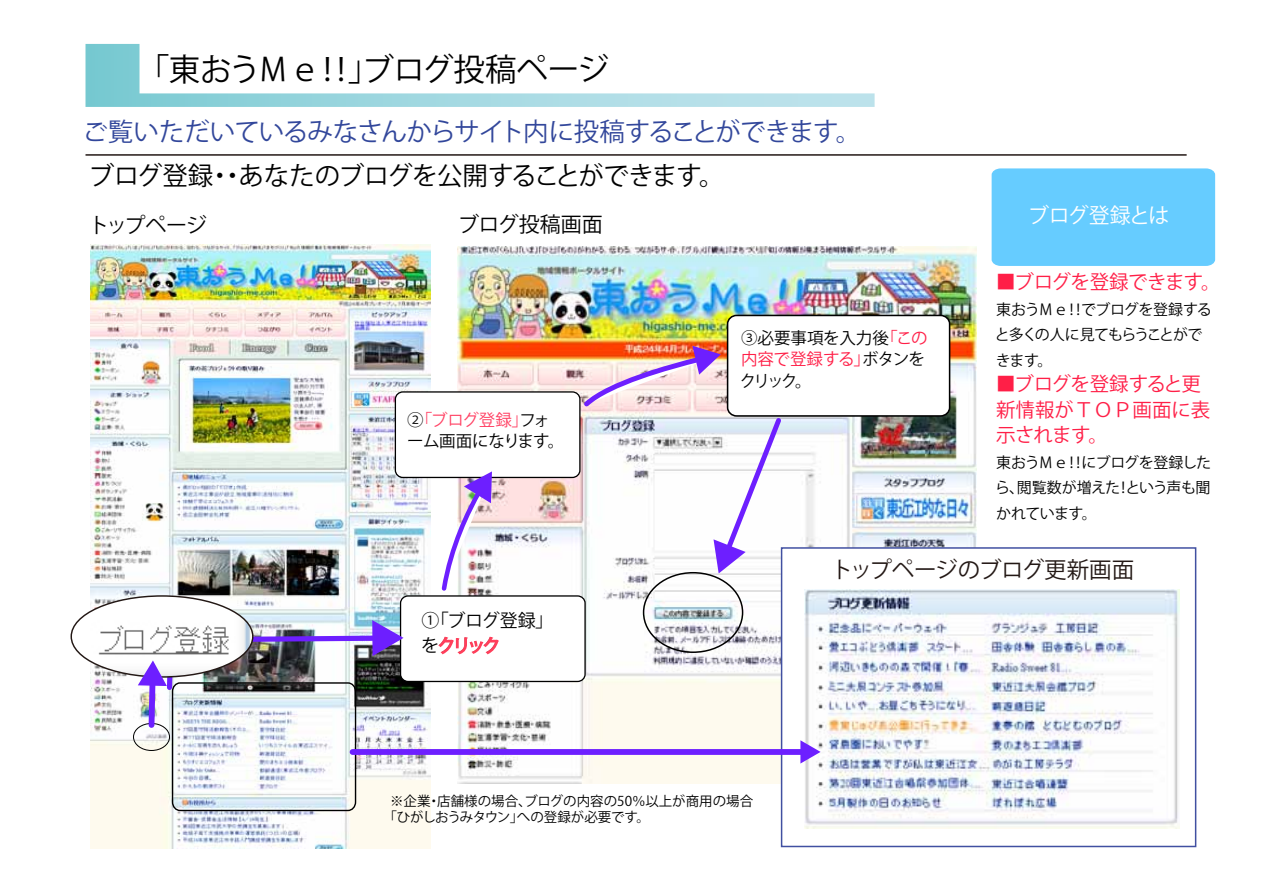
<style>
.page{position:relative;width:1263px;height:893px;background:#fff}
.page>*{position:absolute;margin:0;border:0;box-sizing:border-box;transform-origin:0 0}
.t1{font:31.5px "Koz Go Pro";letter-spacing:-.01em;color:#000}
.t2{font:25.5px "Koz Go Pro";letter-spacing:-.04em;color:#32479b}
.t3{font:25.5px "Koz Go Pro";letter-spacing:-.02em;color:#000}
.t4{font:22.5px "Koz Go Pro";letter-spacing:-.01em;color:#231815}
.t5{font:21px "Koz Go Pro";letter-spacing:-.01em;color:#000}
.t6{font:21px "Koz Go Pro";letter-spacing:-.05em;color:#fff}
.t7{font:19.5px/25.5px "Koz Go Pro";letter-spacing:-.02em;color:#ff1f47}
.t8{font:18px "Koz Go Pro";letter-spacing:-.01em;color:#000}
.t9{font:16.5px/21.3px "Koz Go Pro";letter-spacing:-.02em;color:#000}
.t10{font:15px/25.5px "Koz Go Pro";letter-spacing:-.045em;color:#000}
.t11{font:13.5px/16.2px "Koz Go Pro";color:#000}
.s1{color:#ff3f62}
.s2{color:#ff1f47}
</style>
<div class="page">
<img style="left:458px;top:246px;width:518px;height:537px">
<img style="left:90px;top:244px;width:340px;height:605px">
<div style="left:400px;top:596px;width:185px;height:85px;background:#fff;border-radius:7px"></div>
<div style="left:400px;top:595px;width:186px;height:87px;border:1px solid #000;border-radius:7px"></div>
<svg style="left:438px;top:636px;width:61px;height:19px"></svg>
<div style="left:992px;top:168px;width:223px;height:98px;background:#6cf"></div>
<div style="left:643px;top:572px;width:100px;height:81px;border:2px solid #000;border-radius:50%"></div>
<div style="left:133px;top:723px;width:37px;height:28px;border:1px solid #000;border-radius:50%"></div>
<div style="left:395px;top:392px;width:185px;height:85px;background:#fff;border-radius:7px"></div>
<div style="left:395px;top:391px;width:185px;height:87px;border:1px solid #000;border-radius:7px"></div>
<div style="left:728px;top:315px;width:222px;height:101px;background:#fff;border-radius:9px"></div>
<div style="left:727px;top:315px;width:223px;height:102px;border:2px solid #000;border-radius:9px"></div>
<svg style="left:86px;top:44px;width:788px;height:63px"></svg>
<hr style="left:86px;top:154px;width:1100px;height:2px;background:#231815">
<svg style="left:579px;top:346px;width:206px;height:227px"></svg>
<div style="left:781px;top:547px;width:415px;height:300px;background:#fff;border:2px solid #4150a1"></div>
<img style="left:804px;top:590px;width:375px;height:238px">
<img style="left:439px;top:471px;width:53px;height:123px">
<div style="left:172px;top:682px;width:184px;height:129px;border:1px solid #000;border-radius:8px"></div>
<div style="left:352px;top:749px;width:452px;height:6px;background:#6d1fff"></div>
<svg style="left:800px;top:740px;width:21px;height:23px"></svg>
<img style="left:71px;top:596px;width:182px;height:81px">
<img style="left:138px;top:620px;width:265px;height:111px">
<h1 class="t1" style="left:138px;top:49px;width:473px">「東おうＭｅ！！」ブログ投稿ページ</h1>
<h2 class="t2" style="left:82px;top:116px;width:780px">ご覧いただいているみなさんからサイト内に投稿することができます。</h2>
<h2 class="t3" style="left:89px;top:159px;width:637px">ブログ登録・・あなたのブログを公開することができます。</h2>
<h3 class="t5" style="left:458px;top:211px;width:146px">ブログ投稿画面</h3>
<h3 class="t5" style="left:89px;top:212px;width:120px">トップページ</h3>
<p class="t9" style="left:407px;top:410px;width:159px">②<span class="s1">「ブログ登録」</span>フォーム画面になります。</p>
<p class="t9" style="left:740px;top:328px;width:189px">③必要事項を入力後<span class="s2">「この内容で登録する」</span>ボタンをクリック。</p>
<h3 class="t6" style="left:1028px;top:202px;width:143px">ブログ登録とは</h3>
<h3 class="t7" style="left:996px;top:270px;width:226px">■ブログを登録できます。</h3>
<p class="t10" style="left:995px;top:297px;width:218px">東おうＭｅ！！でブログを登録すると多くの人に見てもらうことができます。</p>
<h3 class="t7" style="left:996px;top:372px;width:216px">■ブログを登録すると更新情報がＴＯＰ画面に表示されます。</h3>
<p class="t10" style="left:995px;top:450px;width:218px;text-align:justify">東おうＭｅ！！にブログを登録したら、閲覧数が増えた！という声も聞かれています。</p>
<p class="t8" style="left:422px;top:609px;width:133px">①「ブログ登録」</p>
<p class="t11" style="left:384px;top:793px;width:371px;text-indent:6px">※企業・店舗様の場合、ブログの内容の50％以上が商用の場合「ひがしおうみタウン」への登録が必要です。</p>
<h3 class="t4" style="left:831px;top:555px;width:305px">トップページのブログ更新画面</h3>
</div>
